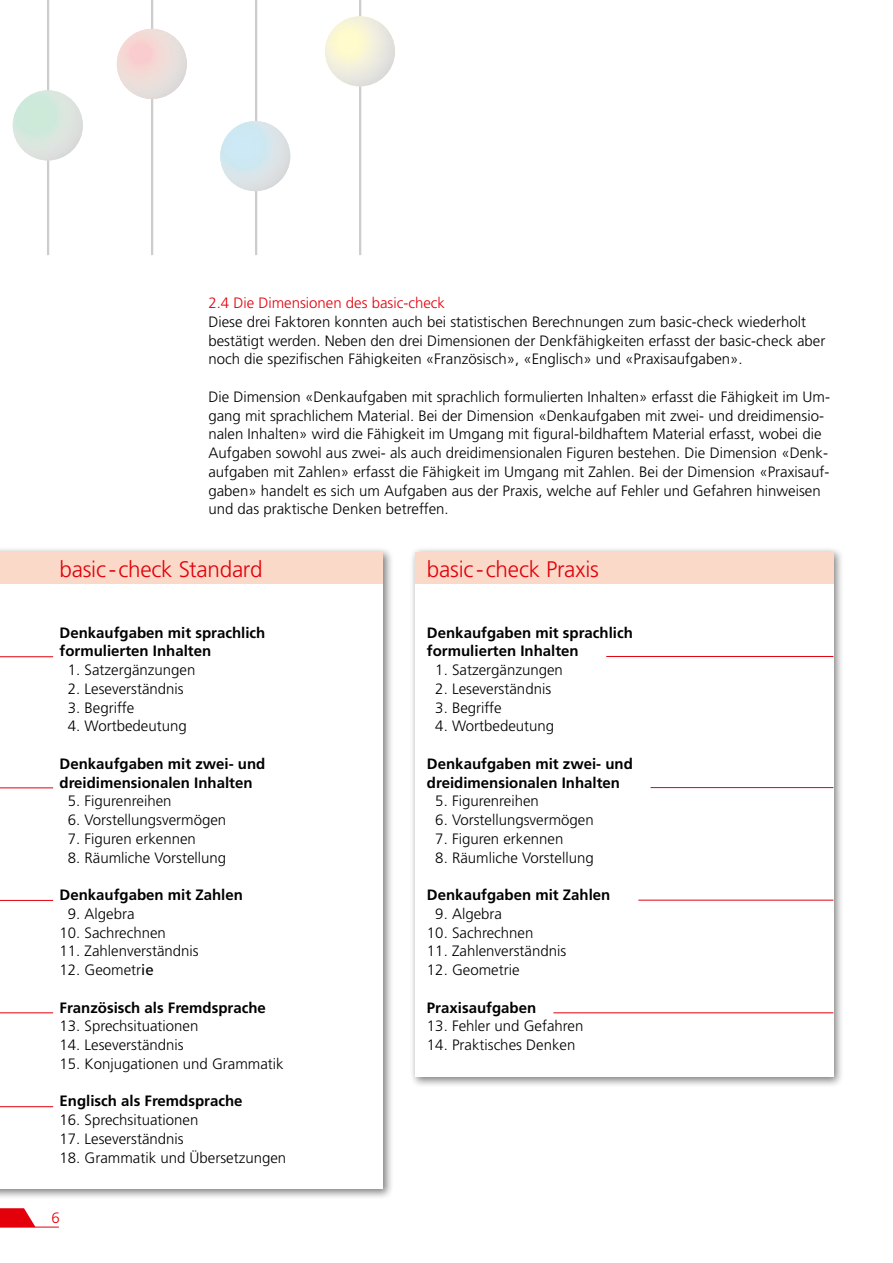
<style>
.page{position:relative;width:893px;height:1263px;background:#fff}
.page>*{position:absolute;margin:0;border:0;box-sizing:border-box;transform-origin:0 0}
.t1{font:300 22.5px "Frutiger LT Std";letter-spacing:-.01em;color:#e3000b}
.t2{font:300 15px/18.8px "Frutiger LT Std";color:#000}
.t3{font:700 15px/18.8px "Frutiger LT Std";color:#000}
.t4{font:300 15px "Frutiger LT Std";color:#e3000b}
.s1{font-family:"Frutiger";font-weight:400}
</style>
<div class="page">
<hr style="left:47px;top:0;width:2px;height:255px;background:#000">
<hr style="left:151px;top:0;width:2px;height:255px;background:#000">
<hr style="left:255px;top:0;width:2px;height:255px;background:#000">
<hr style="left:359px;top:0;width:2px;height:255px;background:#000">
<img style="left:13px;top:90px;width:70px;height:70px;border-radius:35px">
<img style="left:117px;top:29px;width:70px;height:70px">
<img style="left:220px;top:121px;width:70px;height:70px;border-radius:35px">
<img style="left:325px;top:16px;width:70px;height:70px;border-radius:34px">
<svg style="left:0;top:1208px;width:36px;height:19px"></svg>
<hr style="left:0;top:1227px;width:59px;height:1px;background:#e3000b">
<div style="left:0;top:547px;width:394px;height:653px;background:#000;opacity:.5"></div>
<div style="left:0;top:552px;width:383px;height:637px;background:#fff"></div>
<div style="left:0;top:552px;width:383px;height:32px;background:#fbd9c9"></div>
<hr style="left:0;top:900px;width:53px;height:1px;background:#e3000b">
<hr style="left:0;top:787px;width:53px;height:1px;background:#e3000b">
<hr style="left:0;top:656px;width:53px;height:1px;background:#e3000b">
<hr style="left:0;top:1012px;width:53px;height:1px;background:#e3000b">
<hr style="left:0;top:1106px;width:53px;height:1px;background:#e3000b">
<div style="left:409px;top:547px;width:436px;height:541px;background:#000;opacity:.5"></div>
<div style="left:415px;top:552px;width:418px;height:524px;background:#fff"></div>
<div style="left:415px;top:552px;width:418px;height:32px;background:#fbd9c9"></div>
<hr style="left:638px;top:900px;width:195px;height:1px;background:#e3000b">
<hr style="left:650px;top:787px;width:183px;height:1px;background:#e3000b">
<hr style="left:606px;top:656px;width:227px;height:1px;background:#e3000b">
<hr style="left:553px;top:1012px;width:280px;height:1px;background:#e3000b">
<p class="t4" style="left:208px;top:294px;width:238px">2.4 Die Dimensionen des basic-check</p>
<p class="t2" style="left:208px;top:313px;width:619px">Diese drei Faktoren konnten auch bei statistischen Berechnungen zum basic-check wiederholt bestätigt werden. Neben den drei Dimensionen der Denkfähigkeiten erfasst der basic-check aber noch die spezifischen Fähigkeiten «Französisch», «Englisch» und «Praxisaufgaben».</p>
<p class="t2" style="left:208px;top:388px;width:623px">Die Dimension «Denkaufgaben mit sprachlich formulierten Inhalten» erfasst die Fähigkeit im Um&shy;gang mit sprachlichem Material. Bei der Dimension «Denkaufgaben mit zwei- und dreidimensio&shy;nalen Inhalten» wird die Fähigkeit im Umgang mit figural-bildhaftem Material erfasst, wobei die Aufgaben sowohl aus zwei- als auch dreidimensionalen Figuren bestehen. Die Dimension «Denk&shy;aufgaben mit Zahlen» erfasst die Fähigkeit im Umgang mit Zahlen. Bei der Dimension «Praxisauf&shy;gaben» handelt es sich um Aufgaben aus der Praxis, welche auf Fehler und Gefahren hinweisen und das praktische Denken betreffen.</p>
<h1 class="t1" style="left:60px;top:557px;width:205px">basic-check Standard</h1>
<p class="t3" style="left:60px;top:623px;width:207px">Denkaufgaben mit sprachlich formulierten Inhalten</p>
<p class="t2" style="left:68px;top:661px;width:129px">1. Satzergänzungen</p>
<p class="t2" style="left:68px;top:679px;width:117px">2. Leseverständnis</p>
<p class="t2" style="left:68px;top:698px;width:68px">3. Begriffe</p>
<p class="t2" style="left:68px;top:717px;width:120px">4. Wortbedeutung</p>
<p class="t3" style="left:60px;top:754px;width:207px">Denkaufgaben mit zwei- und dreidimensionalen Inhalten</p>
<p class="t2" style="left:68px;top:792px;width:105px">5. Figurenreihen</p>
<p class="t2" style="left:68px;top:811px;width:160px">6. Vorstellungsvermögen</p>
<p class="t2" style="left:68px;top:829px;width:130px">7. Figuren erkennen</p>
<p class="t2" style="left:68px;top:848px;width:160px">8. Räumliche Vorstellung</p>
<p class="t3" style="left:60px;top:885px;width:185px">Denkaufgaben mit Zahlen</p>
<p class="t2" style="left:68px;top:904px;width:68px">9. Algebra</p>
<p class="t2" style="left:60px;top:923px;width:108px">10. Sachrechnen</p>
<p class="t2" style="left:60px;top:942px;width:141px">11. Zahlenverständnis</p>
<p class="t2" style="left:60px;top:961px;width:96px">12. Geometr<span class="s1">ie</span></p>
<p class="t3" style="left:60px;top:998px;width:208px">Französisch als Fremdsprache</p>
<p class="t2" style="left:60px;top:1017px;width:140px">13. Sprechsituationen</p>
<p class="t2" style="left:60px;top:1036px;width:126px">14. Leseverständnis</p>
<p class="t2" style="left:60px;top:1054px;width:226px">15. Konjugationen und Grammatik</p>
<p class="t3" style="left:60px;top:1092px;width:185px">Englisch als Fremdsprache</p>
<p class="t2" style="left:60px;top:1111px;width:140px">16. Sprechsituationen</p>
<p class="t2" style="left:60px;top:1129px;width:126px">17. Leseverständnis</p>
<p class="t2" style="left:60px;top:1148px;width:228px">18. Grammatik und Übersetzungen</p>
<p class="t4" style="left:52px;top:1209px;width:10px">6</p>
<h1 class="t1" style="left:427px;top:557px;width:173px">basic-check Praxis</h1>
<p class="t3" style="left:427px;top:623px;width:207px">Denkaufgaben mit sprachlich formulierten Inhalten</p>
<p class="t2" style="left:435px;top:661px;width:129px">1. Satzergänzungen</p>
<p class="t2" style="left:435px;top:679px;width:117px">2. Leseverständnis</p>
<p class="t2" style="left:435px;top:698px;width:68px">3. Begriffe</p>
<p class="t2" style="left:435px;top:717px;width:120px">4. Wortbedeutung</p>
<p class="t3" style="left:427px;top:754px;width:207px">Denkaufgaben mit zwei- und dreidimensionalen Inhalten</p>
<p class="t2" style="left:435px;top:792px;width:105px">5. Figurenreihen</p>
<p class="t2" style="left:435px;top:811px;width:160px">6. Vorstellungsvermögen</p>
<p class="t2" style="left:435px;top:829px;width:130px">7. Figuren erkennen</p>
<p class="t2" style="left:435px;top:848px;width:160px">8. Räumliche Vorstellung</p>
<p class="t3" style="left:427px;top:885px;width:185px">Denkaufgaben mit Zahlen</p>
<p class="t2" style="left:435px;top:904px;width:68px">9. Algebra</p>
<p class="t2" style="left:427px;top:923px;width:108px">10. Sachrechnen</p>
<p class="t2" style="left:427px;top:942px;width:141px">11. Zahlenverständnis</p>
<p class="t2" style="left:427px;top:961px;width:94px">12. Geometrie</p>
<p class="t3" style="left:427px;top:998px;width:111px">Praxisaufgaben</p>
<p class="t2" style="left:427px;top:1017px;width:158px">13. Fehler und Gefahren</p>
<p class="t2" style="left:427px;top:1036px;width:150px">14. Praktisches Denken</p>
</div>
